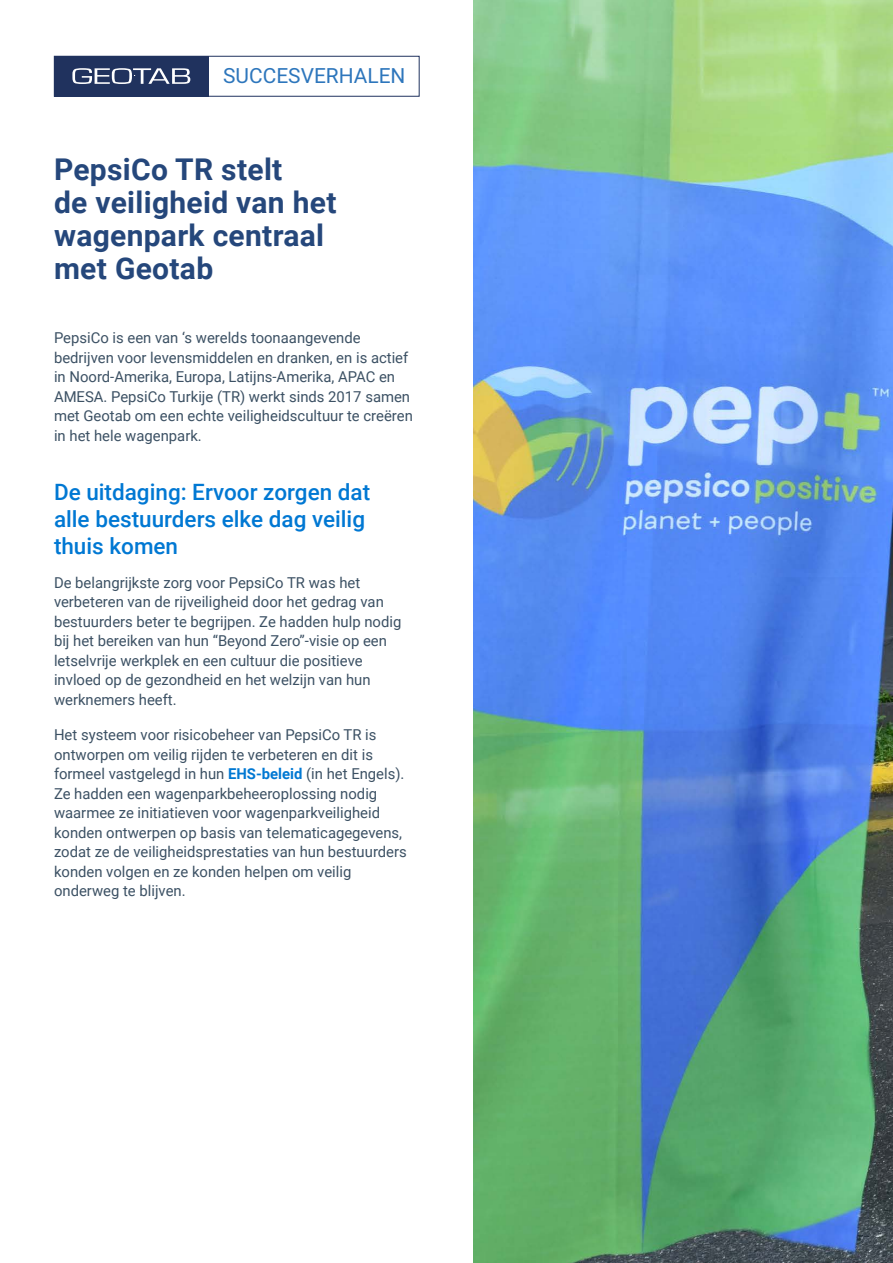
<style>
.page{position:relative;width:893px;height:1263px;background:#fff}
.page>*{position:absolute;margin:0;border:0;box-sizing:border-box;transform-origin:0 0}
.H1__Heading_1{font:700 30px/33px "Roboto";letter-spacing:.01em;color:#25477b}
.H2__Heading_2{font:500 22.5px/27px "Roboto";color:#0078d3}
.t1{font:20.85px "Roboto";color:#2d76bc}
.P__Body_Copy{font:15px/19.5px "Roboto";color:#3c5164}
.s1{font-weight:700;color:#0078d3}
</style>
<div class="page">
<img style="left:473px;top:0;width:420px;height:1263px">
<div style="left:54px;top:56px;width:155px;height:40px;background:#20325e"></div>
<div style="left:54px;top:56px;width:365px;height:40px;border:1px solid #20325e"></div>
<svg style="left:72px;top:68px;width:118px;height:16px"></svg>
<h3 class="t1" style="left:223px;top:61px;width:184px">SUCCESVERHALEN</h3>
<h1 class="H1__Heading_1" style="left:54px;top:152px;width:284px">PepsiCo TR stelt<br>de veiligheid van het wagenpark centraal met Geotab</h1>
<p class="P__Body_Copy" style="left:54px;top:327px;width:360px">PepsiCo is een van ‘s werelds toonaangevende bedrijven voor levensmiddelen en dranken, en is actief in Noord-Amerika, Europa, Latijns-Amerika, APAC en AMESA. PepsiCo Turkije (TR) werkt sinds 2017 samen met Geotab om een echte veiligheidscultuur te creëren in het hele wagenpark.</p>
<h2 class="H2__Heading_2" style="left:54px;top:478px;width:318px">De uitdaging: Ervoor zorgen dat alle bestuurders elke dag veilig thuis komen</h2>
<p class="P__Body_Copy" style="left:54px;top:572px;width:349px">De belangrijkste zorg voor PepsiCo TR was het verbeteren van de rijveiligheid door het gedrag van bestuurders beter te begrijpen. Ze hadden hulp nodig bij het bereiken van hun “Beyond Zero”-visie op een letselvrije werkplek en een cultuur die positieve invloed op de gezondheid en het welzijn van hun werknemers heeft.</p>
<p class="P__Body_Copy" style="left:54px;top:725px;width:354px">Het systeem voor risicobeheer van PepsiCo TR is ontworpen om veilig rijden te verbeteren en dit is formeel vastgelegd in hun <span class="s1">EHS-beleid</span> (in het Engels).<br>Ze hadden een wagenparkbeheeroplossing nodig waarmee ze initiatieven voor wagenparkveiligheid konden ontwerpen op basis van telematicagegevens, zodat ze de veiligheidsprestaties van hun bestuurders konden volgen en ze konden helpen om veilig onderweg te blijven.</p>
</div>
